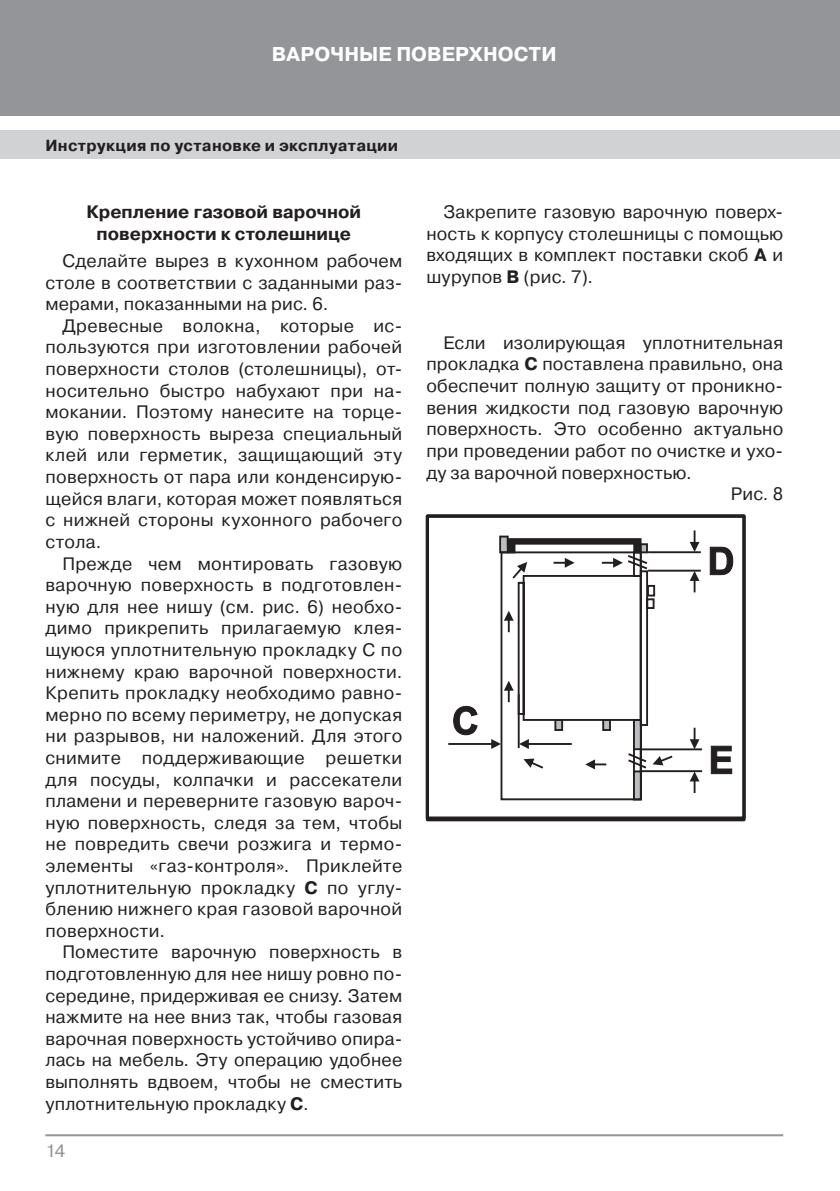
<style>
.page{position:relative;width:840px;height:1191px;background:#fff}
.page>*{position:absolute;margin:0;border:0;box-sizing:border-box;transform-origin:0 0}
.t1{font:700 20px "Pragmatica C";letter-spacing:.005em;color:#fff}
.Based_text{font:18px/21.6px "Pragmatica C";letter-spacing:.015em;color:#231f20;text-align:justify}
.Podzagolovok{font:700 18px/21.6px "Pragmatica C";color:#231f20;text-align:center}
.t2{font:18px "Pragmatica C";color:#939598}
.t3{font:700 16px "Pragmatica C";letter-spacing:.02em;color:#231f20}
.s1{font-weight:700}
</style>
<div class="page">
<div style="left:0;top:0;width:839px;height:116px;background:#939598"></div>
<div style="left:0;top:130px;width:839px;height:29px;background:#d1d2d4"></div>
<hr style="left:45px;top:1134px;width:737px;height:2px;background:#939598">
<div style="left:499px;top:535px;width:9px;height:18px;border:2px solid #231f20"></div>
<div style="left:425px;top:514px;width:320px;height:305px;border:3px solid #231f20"></div>
<hr style="left:647px;top:551px;width:53px;height:2px;background:#231f20">
<hr style="left:647px;top:570px;width:53px;height:1px;background:#231f20">
<hr style="left:641px;top:748px;width:60px;height:2px;background:#231f20">
<hr style="left:641px;top:770px;width:60px;height:2px;background:#231f20">
<svg style="left:689px;top:571px;width:10px;height:21px"></svg>
<svg style="left:689px;top:772px;width:10px;height:21px"></svg>
<svg style="left:689px;top:530px;width:10px;height:22px"></svg>
<svg style="left:689px;top:727px;width:10px;height:22px"></svg>
<svg style="left:448px;top:537px;width:224px;height:264px"></svg>
<svg style="left:709px;top:546px;width:24px;height:29px"></svg>
<svg style="left:710px;top:745px;width:22px;height:29px"></svg>
<p class="t1" style="left:272px;top:43px;width:286px">ВАРОЧНЫЕ ПОВЕРХНОСТИ</p>
<p class="t3" style="left:45px;top:136px;width:354px">Инструкция по установке и эксплуатации</p>
<p class="Podzagolovok" style="left:86px;top:201px;width:276px">Крепление газовой варочной поверхности к столешнице</p>
<p class="Based_text" style="left:45px;top:250px;width:358px;text-indent:17px">Сделайте вырез в кухонном рабочем столе в соответствии с заданными раз&shy;мерами, показанными на рис. 6.</p>
<p class="Based_text" style="left:45px;top:315px;width:358px;text-indent:17px">Древесные волокна, которые ис&shy;пользуются при изготовлении рабочей поверхности столов (столешницы), от&shy;носительно быстро набухают при на&shy;мокании. Поэтому нанесите на торце&shy;вую поверхность выреза специальный клей или герметик, защищающий эту поверхность от пара или конденсирую&shy;щейся влаги, которая может появляться с нижней стороны кухонного рабочего стола.</p>
<p class="Based_text" style="left:45px;top:552px;width:358px;text-indent:17px">Прежде чем монтировать газовую варочную поверхность в подготовлен&shy;ную для нее нишу (см. рис. 6) необхо&shy;димо прикрепить прилагаемую клея&shy;щуюся уплотнительную прокладку С по нижнему краю варочной поверхности.<br>Крепить прокладку необходимо равно&shy;мерно по всему периметру, не допуская ни разрывов, ни наложений. Для этого снимите поддерживающие решетки для посуды, колпачки и рассекатели пламени и переверните газовую вароч&shy;ную поверхность, следя за тем, чтобы не повредить свечи розжига и термо&shy;элементы «газ-контроля». Приклейте уплотнительную прокладку <span class="s1">С</span> по углу&shy;блению нижнего края газовой варочной поверхности.</p>
<p class="Based_text" style="left:45px;top:941px;width:358px;text-indent:17px">Поместите варочную поверхность в подготовленную для нее нишу ровно по&shy;середине, придерживая ее снизу. Затем нажмите на нее вниз так, чтобы газовая варочная поверхность устойчиво опира&shy;лась на мебель. Эту операцию удобнее выполнять вдвоем, чтобы не сместить уплотнительную прокладку <span class="s1">С</span>.</p>
<p class="t2" style="left:45px;top:1140px;width:21px">14</p>
<p class="Based_text" style="left:426px;top:201px;width:358px;text-indent:17px">Закрепите газовую варочную поверх&shy;ность к корпусу столешницы с помощью входящих в комплект поставки скоб <span class="s1">А</span> и шурупов <span class="s1">В</span> (рис. 7).</p>
<p class="Based_text" style="left:426px;top:332px;width:358px;text-indent:17px">Если изолирующая уплотнительная прокладка <span class="s1">С</span> поставлена правильно, она обеспечит полную защиту от проникно&shy;вения жидкости под газовую варочную поверхность. Это особенно актуально при проведении работ по очистке и ухо&shy;ду за варочной поверхностью.</p>
<p class="Based_text" style="left:730px;top:483px;width:54px">Рис. 8</p>
</div>
